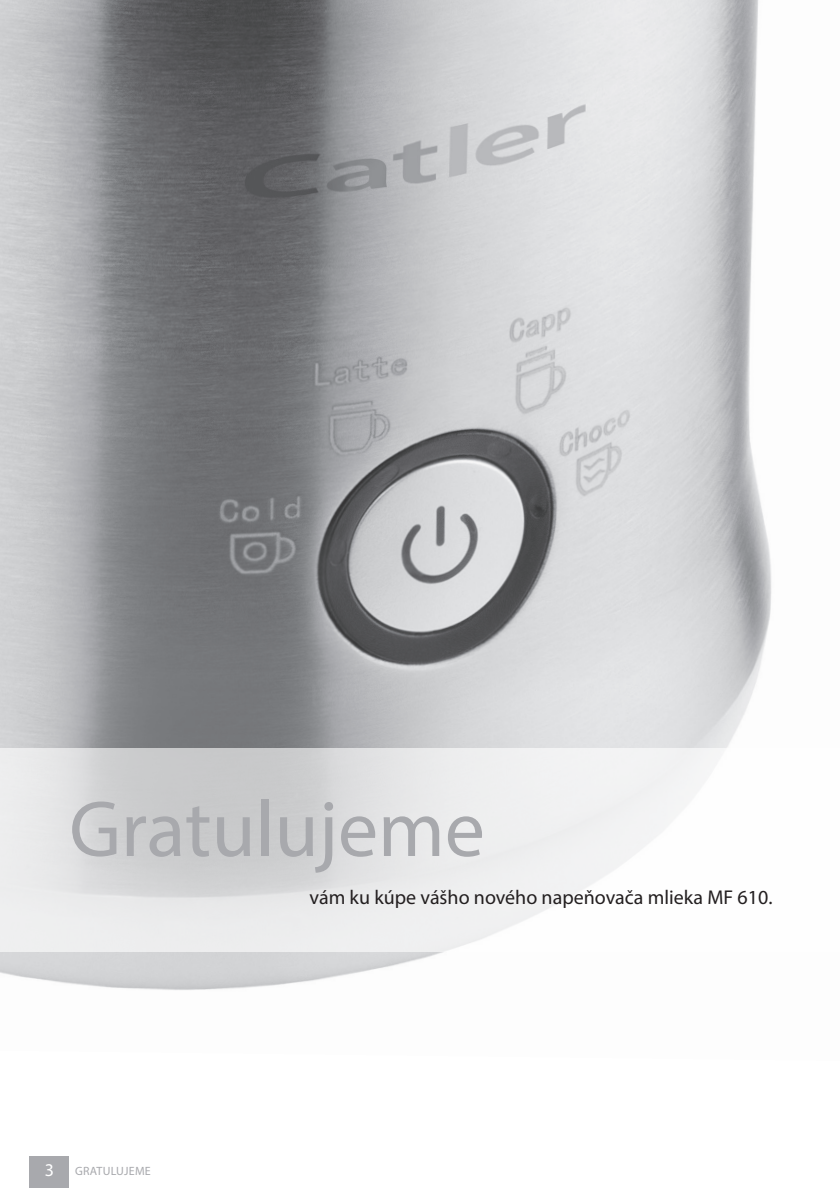
<style>
.page{position:relative;width:840px;height:1188px;background:#fff}
.page>*{position:absolute;margin:0;border:0;box-sizing:border-box;transform-origin:0 0}
.t1{font:80px "Myriad Pro";color:#a8a9ad}
.t2{font:20px "Myriad Pro";color:#231f20}
.t3{font:12px "Myriad Pro";letter-spacing:.02em;color:#a8a9ad}
.s1{font-size:18px;color:#fff}
</style>
<div class="page">
<img style="left:0;top:0;width:772px;height:990px">
<div style="left:30px;top:1156px;width:39px;height:32px;background:#a8a9ad"></div>
<svg style="left:0;top:748px;width:772px;height:203px;fill:#ededee"></svg>
<h1 class="t1" style="left:69px;top:780px;width:417px">Gratulujeme</h1>
<p class="t2" style="left:309px;top:885px;width:464px">vám ku kúpe vášho nového napeňovača mlieka MF 610.</p>
<p class="t3" style="left:45px;top:1164px;width:107px"><span class="s1">3</span> GRATULUJEME</p>
</div>
